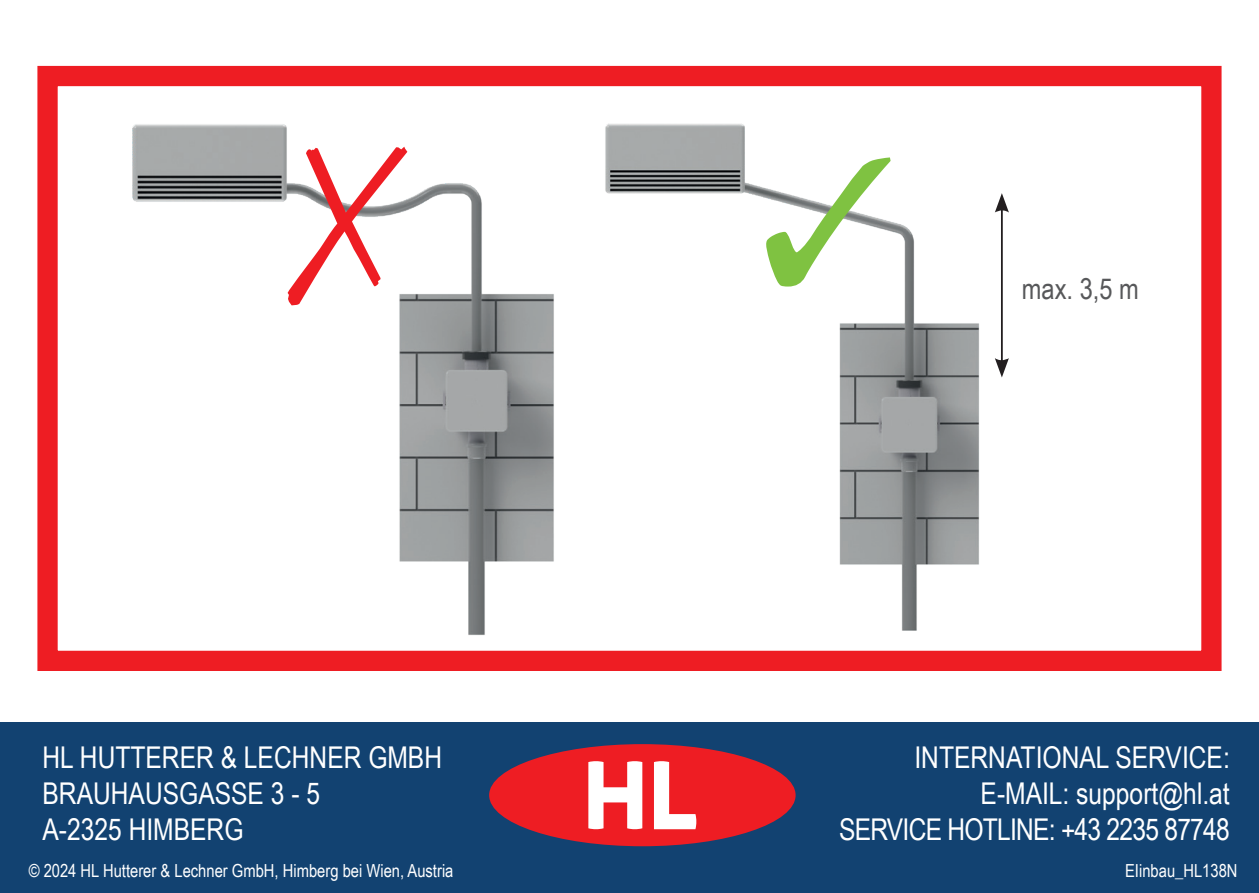
<style>
.page{position:relative;width:1259px;height:893px;background:#fff}
.page>*{position:absolute;margin:0;border:0;box-sizing:border-box;transform-origin:0 0}
.t1{font:30px "Arial Narrow";color:#fff}
.t2{font:30px "Arial Narrow";letter-spacing:-.025em;color:#fff}
.t3{font:28.8px "Arial Narrow";color:#57585a}
.t4{font:18px "Arial Narrow";color:#fff}
</style>
<div class="page">
<div style="left:0;top:723px;width:1259px;height:170px;background:#124271"></div>
<div style="left:37px;top:66px;width:1184px;height:605px;border:20px solid #ee1d23"></div>
<div style="left:489px;top:744px;width:306px;height:102px;background:#ee1d23;border-radius:50%"></div>
<svg style="left:654px;top:761px;width:42px;height:68px"></svg>
<svg style="left:588px;top:761px;width:54px;height:68px"></svg>
<img style="left:100px;top:124px;width:475px;height:527px">
<img style="left:575px;top:123px;width:459px;height:544px">
<svg style="left:766px;top:157px;width:124px;height:130px"></svg>
<svg style="left:288px;top:147px;width:119px;height:158px"></svg>
<hr style="left:1001px;top:208px;width:1px;height:155px;background:#231f20">
<svg style="left:994px;top:193px;width:15px;height:20px"></svg>
<svg style="left:994px;top:358px;width:15px;height:19px"></svg>
<p class="t3" style="left:1022px;top:267px;width:118px">max. 3,5 m</p>
<p class="t1" style="left:914px;top:735px;width:317px">INTERNATIONAL SERVICE:</p>
<p class="t1" style="left:980px;top:771px;width:251px">E-MAIL: support@hl.at</p>
<p class="t2" style="left:839px;top:807px;width:392px">SERVICE HOTLINE: +43 2235 87748</p>
<p class="t1" style="left:43px;top:735px;width:401px">HL HUTTERER &amp; LECHNER GMBH</p>
<p class="t1" style="left:43px;top:771px;width:279px">BRAUHAUSGASSE 3 - 5</p>
<p class="t1" style="left:43px;top:807px;width:202px">A-2325 HIMBERG</p>
<p class="t4" style="left:29px;top:858px;width:426px">© 2024 HL Hutterer &amp; Lechner GmbH, Himberg bei Wien, Austria</p>
<p class="t4" style="left:1125px;top:858px;width:114px">EIinbau_HL138N</p>
</div>
